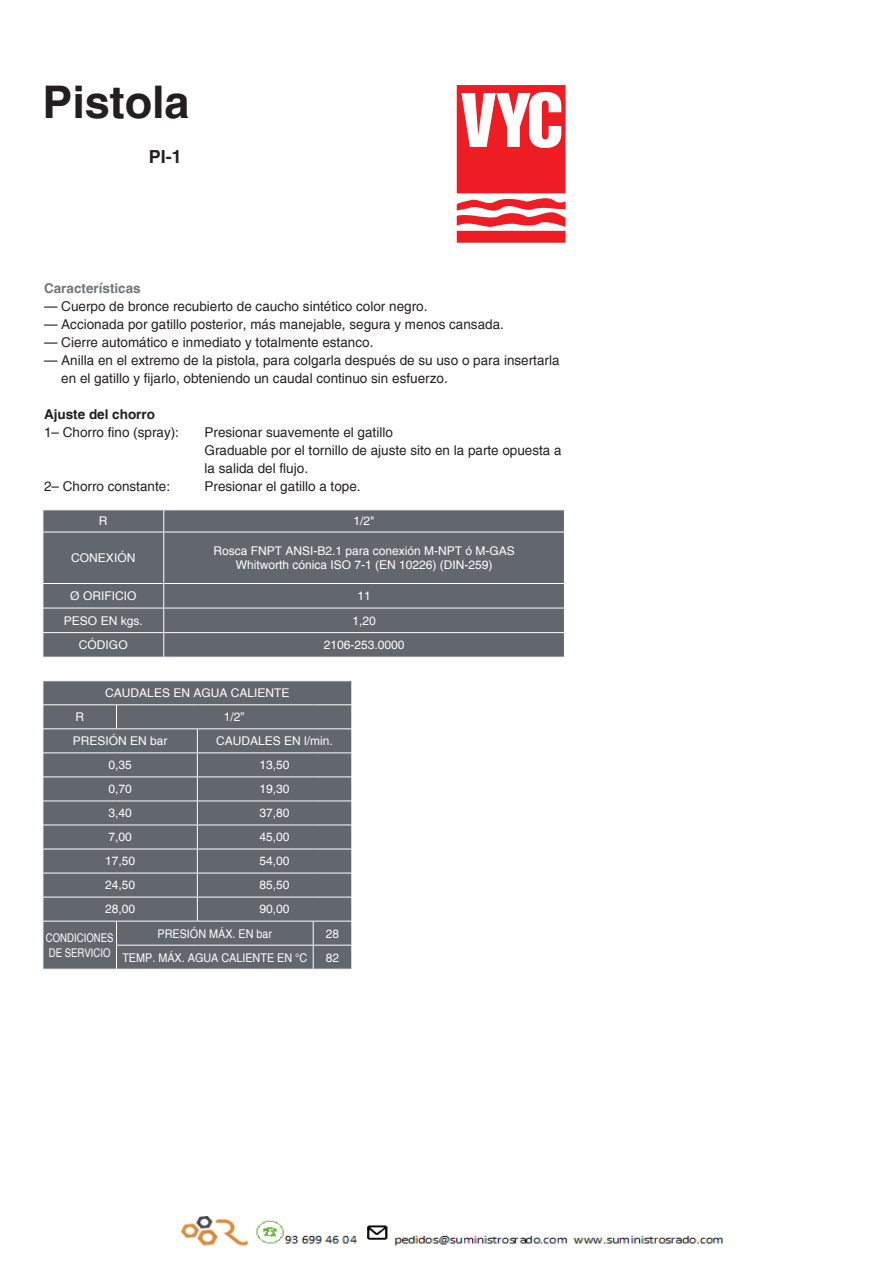
<style>
.page{position:relative;width:893px;height:1263px;background:#fff}
.page>*{position:absolute;margin:0;border:0;box-sizing:border-box;transform-origin:0 0}
.Título_nombre_produc{font:700 45px "Helvetica";color:#231f20}
.Título_nombre_produc-2{font:700 18px "Helvetica";color:#231f20}
.Texto_explicación{font:13.5px/18px "Helvetica";color:#231f20}
.Texto_explicación-2{font:700 13.5px "Helvetica";color:#72767d}
.Texto_explicación-3{font:700 13.5px "Helvetica";color:#231f20}
.Texto_tablas_GRISES{font:12px "Helvetica";color:#fff}
.Texto_tablas_GRISES-2{font:12px "Helvetica";color:#fff;scale:.9 1}
.Texto_tablas_GRISES-3{font:12px "Helvetica";color:#fff;scale:.8 1}
</style>
<div class="page">
<div style="left:44px;top:510px;width:520px;height:147px;background:#62666d"></div>
<svg style="left:43px;top:510px;width:1px;height:22px"></svg>
<svg style="left:163px;top:510px;width:1px;height:22px"></svg>
<hr style="left:43px;top:532px;width:121px;height:1px;background:#fff">
<hr style="left:164px;top:532px;width:401px;height:1px;background:#fff">
<hr style="left:163px;top:532px;width:1px;height:51px;background:#fff">
<hr style="left:43px;top:583px;width:121px;height:1px;background:#fff">
<hr style="left:164px;top:583px;width:401px;height:1px;background:#fff">
<hr style="left:43px;top:608px;width:121px;height:1px;background:#fff">
<hr style="left:164px;top:608px;width:401px;height:1px;background:#fff">
<hr style="left:43px;top:632px;width:121px;height:1px;background:#fff">
<svg style="left:43px;top:584px;width:1px;height:73px"></svg>
<hr style="left:164px;top:632px;width:401px;height:1px;background:#fff">
<svg style="left:163px;top:584px;width:1px;height:73px"></svg>
<div style="left:44px;top:681px;width:307px;height:288px;background:#62666d"></div>
<hr style="left:43px;top:704px;width:74px;height:1px;background:#fff">
<hr style="left:117px;top:704px;width:80px;height:1px;background:#fff">
<svg style="left:116px;top:705px;width:1px;height:23px"></svg>
<hr style="left:197px;top:704px;width:116px;height:1px;background:#fff">
<hr style="left:313px;top:704px;width:39px;height:1px;background:#fff">
<hr style="left:43px;top:728px;width:74px;height:1px;background:#fff">
<hr style="left:117px;top:728px;width:80px;height:1px;background:#fff">
<hr style="left:197px;top:728px;width:116px;height:1px;background:#fff">
<hr style="left:313px;top:728px;width:39px;height:1px;background:#fff">
<hr style="left:43px;top:752px;width:74px;height:1px;background:#fff">
<hr style="left:117px;top:752px;width:80px;height:1px;background:#fff">
<hr style="left:197px;top:752px;width:116px;height:1px;background:#fff">
<hr style="left:313px;top:752px;width:39px;height:1px;background:#fff">
<hr style="left:43px;top:776px;width:74px;height:1px;background:#fff">
<hr style="left:117px;top:776px;width:80px;height:1px;background:#fff">
<hr style="left:197px;top:776px;width:116px;height:1px;background:#fff">
<hr style="left:313px;top:776px;width:39px;height:1px;background:#fff">
<hr style="left:43px;top:800px;width:74px;height:1px;background:#fff">
<hr style="left:117px;top:800px;width:80px;height:1px;background:#fff">
<hr style="left:197px;top:800px;width:116px;height:1px;background:#fff">
<hr style="left:313px;top:800px;width:39px;height:1px;background:#fff">
<hr style="left:43px;top:825px;width:74px;height:1px;background:#fff">
<hr style="left:117px;top:825px;width:80px;height:1px;background:#fff">
<hr style="left:197px;top:825px;width:116px;height:1px;background:#fff">
<hr style="left:313px;top:825px;width:39px;height:1px;background:#fff">
<hr style="left:43px;top:849px;width:74px;height:1px;background:#fff">
<hr style="left:117px;top:849px;width:80px;height:1px;background:#fff">
<hr style="left:197px;top:849px;width:116px;height:1px;background:#fff">
<hr style="left:313px;top:849px;width:39px;height:1px;background:#fff">
<hr style="left:43px;top:873px;width:74px;height:1px;background:#fff">
<hr style="left:117px;top:873px;width:80px;height:1px;background:#fff">
<hr style="left:197px;top:873px;width:116px;height:1px;background:#fff">
<hr style="left:313px;top:873px;width:39px;height:1px;background:#fff">
<hr style="left:43px;top:897px;width:74px;height:1px;background:#fff">
<hr style="left:117px;top:897px;width:80px;height:1px;background:#fff">
<hr style="left:197px;top:897px;width:116px;height:1px;background:#fff">
<svg style="left:197px;top:729px;width:1px;height:192px"></svg>
<hr style="left:313px;top:897px;width:39px;height:1px;background:#fff">
<hr style="left:43px;top:921px;width:74px;height:1px;background:#fff">
<hr style="left:117px;top:921px;width:80px;height:1px;background:#fff">
<hr style="left:197px;top:921px;width:116px;height:1px;background:#fff">
<hr style="left:313px;top:921px;width:39px;height:1px;background:#fff">
<svg style="left:43px;top:681px;width:1px;height:288px"></svg>
<hr style="left:116px;top:945px;width:81px;height:1px;background:#fff">
<svg style="left:116px;top:921px;width:1px;height:48px"></svg>
<hr style="left:197px;top:945px;width:116px;height:1px;background:#fff">
<hr style="left:313px;top:945px;width:39px;height:1px;background:#fff">
<svg style="left:313px;top:921px;width:1px;height:48px"></svg>
<svg style="left:351px;top:681px;width:1px;height:288px"></svg>
<svg style="left:457px;top:85px;width:109px;height:158px"></svg>
<img style="left:182px;top:1216px;width:542px;height:30px">
<p class="Título_nombre_produc" style="left:43px;top:74px;width:149px">Pistola</p>
<p class="Título_nombre_produc-2" style="left:149px;top:145px;width:35px">PI-1</p>
<p class="Texto_explicación-2" style="left:44px;top:280px;width:98px">Características</p>
<p class="Texto_explicación" style="left:44px;top:297px;width:385px">— Cuerpo de bronce recubierto de caucho sintético color negro.</p>
<p class="Texto_explicación" style="left:44px;top:315px;width:461px">— Accionada por gatillo posterior, más manejable, segura y menos cansada.</p>
<p class="Texto_explicación" style="left:44px;top:333px;width:331px">— Cierre automático e inmediato y totalmente estanco.</p>
<p class="Texto_explicación" style="left:61px;top:351px;width:500px;text-indent:-17px">— Anilla en el extremo de la pistola, para colgarla después de su uso o para insertarla en el gatillo y fijarlo, obteniendo un caudal continuo sin esfuerzo.</p>
<p class="Texto_explicación-3" style="left:44px;top:406px;width:113px">Ajuste del chorro</p>
<p class="Texto_explicación" style="left:44px;top:423px;width:137px">1– Chorro fino (spray):</p>
<p class="Texto_explicación" style="left:205px;top:423px;width:190px">Presionar suavemente el gatillo</p>
<p class="Texto_explicación" style="left:205px;top:441px;width:359px">Graduable por el tornillo de ajuste sito en la parte opuesta a la salida del flujo.</p>
<p class="Texto_explicación" style="left:44px;top:477px;width:128px">2– Chorro constante:</p>
<p class="Texto_explicación" style="left:205px;top:477px;width:158px">Presionar el gatillo a tope.</p>
<p class="Texto_tablas_GRISES" style="left:99px;top:514px;width:10px">R</p>
<p class="Texto_tablas_GRISES" style="left:354px;top:514px;width:22px">1/2"</p>
<p class="Texto_tablas_GRISES" style="left:71px;top:551px;width:66px">CONEXIÓN</p>
<p class="Texto_tablas_GRISES" style="left:213px;top:544px;width:303px">Rosca FNPT ANSI-B2.1 para conexión M-NPT ó M-GAS</p>
<p class="Texto_tablas_GRISES" style="left:236px;top:558px;width:258px">Whitworth cónica ISO 7-1 (EN 10226) (DIN-259)</p>
<p class="Texto_tablas_GRISES" style="left:70px;top:589px;width:68px">Ø ORIFICIO</p>
<p class="Texto_tablas_GRISES" style="left:357px;top:589px;width:15px">11</p>
<p class="Texto_tablas_GRISES" style="left:64px;top:613px;width:80px">PESO EN kgs.</p>
<p class="Texto_tablas_GRISES" style="left:352px;top:613px;width:25px">1,20</p>
<p class="Texto_tablas_GRISES" style="left:79px;top:638px;width:50px">CÓDIGO</p>
<p class="Texto_tablas_GRISES" style="left:324px;top:638px;width:82px">2106-253.0000</p>
<p class="Texto_tablas_GRISES" style="left:105px;top:686px;width:186px">CAUDALES EN AGUA CALIENTE</p>
<p class="Texto_tablas_GRISES" style="left:75px;top:710px;width:10px">R</p>
<p class="Texto_tablas_GRISES" style="left:224px;top:710px;width:22px">1/2”</p>
<p class="Texto_tablas_GRISES" style="left:73px;top:734px;width:96px">PRESIÓN EN bar</p>
<p class="Texto_tablas_GRISES" style="left:216px;top:734px;width:118px">CAUDALES EN l/min.</p>
<p class="Texto_tablas_GRISES" style="left:108px;top:758px;width:25px">0,35</p>
<p class="Texto_tablas_GRISES" style="left:260px;top:758px;width:32px">13,50</p>
<p class="Texto_tablas_GRISES" style="left:108px;top:782px;width:25px">0,70</p>
<p class="Texto_tablas_GRISES" style="left:260px;top:782px;width:32px">19,30</p>
<p class="Texto_tablas_GRISES" style="left:108px;top:806px;width:25px">3,40</p>
<p class="Texto_tablas_GRISES" style="left:260px;top:806px;width:32px">37,80</p>
<p class="Texto_tablas_GRISES" style="left:108px;top:830px;width:25px">7,00</p>
<p class="Texto_tablas_GRISES" style="left:260px;top:830px;width:32px">45,00</p>
<p class="Texto_tablas_GRISES" style="left:105px;top:854px;width:32px">17,50</p>
<p class="Texto_tablas_GRISES" style="left:260px;top:854px;width:32px">54,00</p>
<p class="Texto_tablas_GRISES" style="left:105px;top:878px;width:32px">24,50</p>
<p class="Texto_tablas_GRISES" style="left:260px;top:878px;width:32px">85,50</p>
<p class="Texto_tablas_GRISES" style="left:105px;top:902px;width:32px">28,00</p>
<p class="Texto_tablas_GRISES" style="left:260px;top:902px;width:32px">90,00</p>
<p class="Texto_tablas_GRISES-3" style="left:46px;top:931px;width:86px">CONDICIONES</p>
<p class="Texto_tablas_GRISES-3" style="left:49px;top:945px;width:79px">DE SERVICIO</p>
<p class="Texto_tablas_GRISES-2" style="left:158px;top:926px;width:129px">PRESIÓN MÁX. EN bar</p>
<p class="Texto_tablas_GRISES" style="left:326px;top:926px;width:15px">28</p>
<p class="Texto_tablas_GRISES-2" style="left:122px;top:950px;width:207px">TEMP. MÁX. AGUA CALIENTE EN °C</p>
<p class="Texto_tablas_GRISES" style="left:326px;top:950px;width:15px">82</p>
</div>
